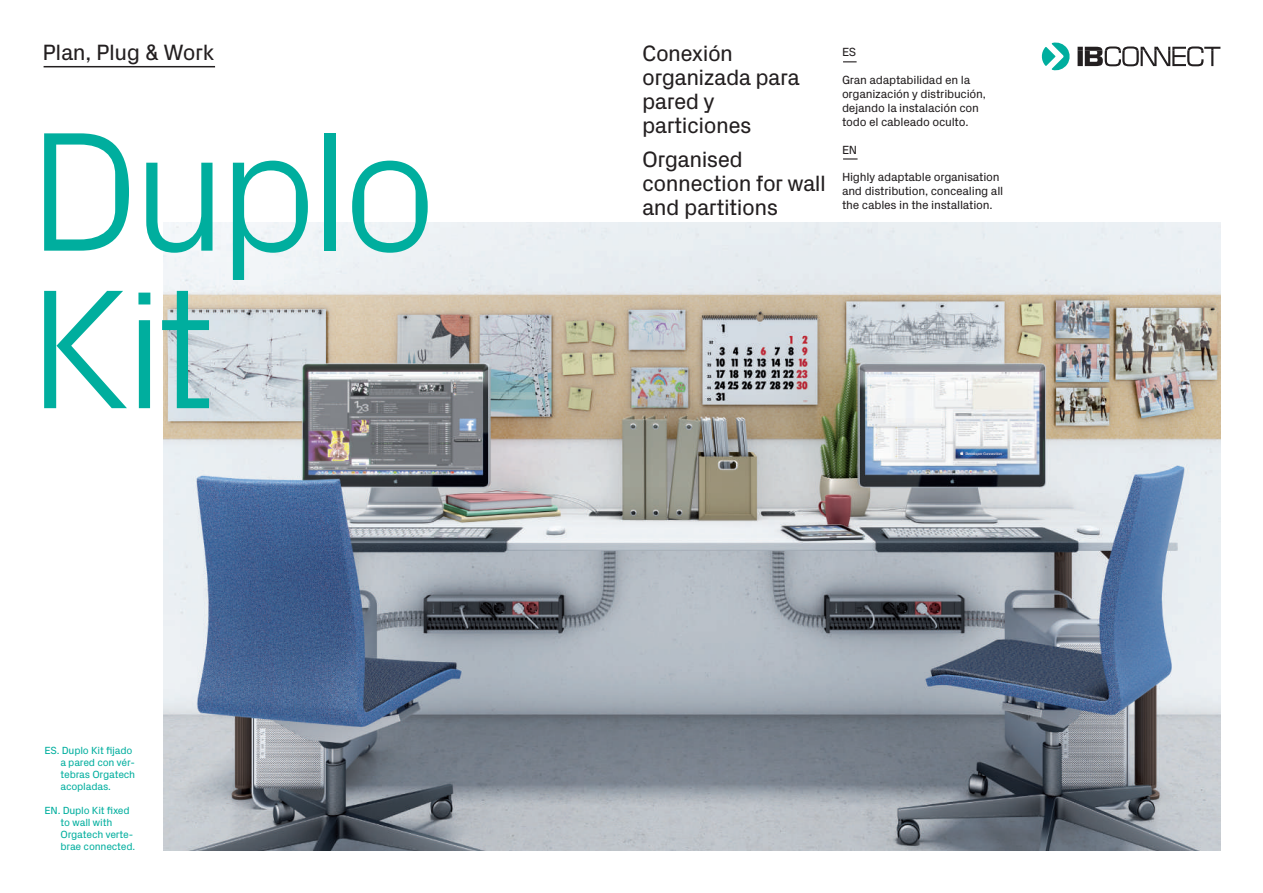
<style>
.page{position:relative;width:1263px;height:893px;background:#fff}
.page>*{position:absolute;margin:0;border:0;box-sizing:border-box;transform-origin:0 0}
.t1{font:300 172.5px "Px Grotesk";letter-spacing:-.055em;color:#00ae9e}
.t2{font:22.5px/24px "Px Grotesk";letter-spacing:-.025em;color:#231f20}
.t3{font:12px/14px "Px Grotesk";letter-spacing:-.02em;color:#231f20}
.t4{font:10.5px/12px "Px Grotesk";letter-spacing:-.02em;color:#00ae9e}
</style>
<div class="page">
<img style="left:164px;top:223px;width:1056px;height:627px">
<svg style="left:1077px;top:46px;width:143px;height:20px"></svg>
<svg style="left:1041px;top:42px;width:29px;height:29px"></svg>
<svg style="left:843px;top:61px;width:14px;height:1px"></svg>
<svg style="left:843px;top:158px;width:14px;height:2px"></svg>
<hr style="left:44px;top:66px;width:171px;height:1px;background:#231f20">
<h2 class="t2" style="left:43px;top:38px;width:174px">Plan, Plug &amp; Work</h2>
<h1 class="t1" style="left:27px;top:67px;width:413px">Duplo</h1>
<h1 class="t1" style="left:27px;top:225px;width:190px">Kit</h1>
<p class="t4" style="left:61px;top:744px;width:76px;text-indent:-16px">ES. Duplo Kit fijado a pared con vér&shy;tebras Orgatech acopladas.</p>
<p class="t4" style="left:61px;top:804px;width:76px;text-indent:-16px">EN. Duplo Kit fixed to wall with<br>Orgatech verte&shy;brae connected.</p>
<h2 class="t2" style="left:642px;top:39px;width:159px">Conexión organizada para pared y particiones</h2>
<h2 class="t2" style="left:642px;top:146px;width:185px">Organised connection for wall and partitions</h2>
<p class="t3" style="left:842px;top:44px;width:16px">ES</p>
<p class="t3" style="left:842px;top:72px;width:145px">Gran adaptabilidad en la organización y distribución, dejando la instalación con todo el cableado oculto.</p>
<p class="t3" style="left:842px;top:142px;width:17px">EN</p>
<p class="t3" style="left:842px;top:169px;width:163px">Highly adaptable organisation and distribution, concealing all</p>
<p class="t3" style="left:842px;top:197px;width:152px">the cables in the installation.</p>
</div>
